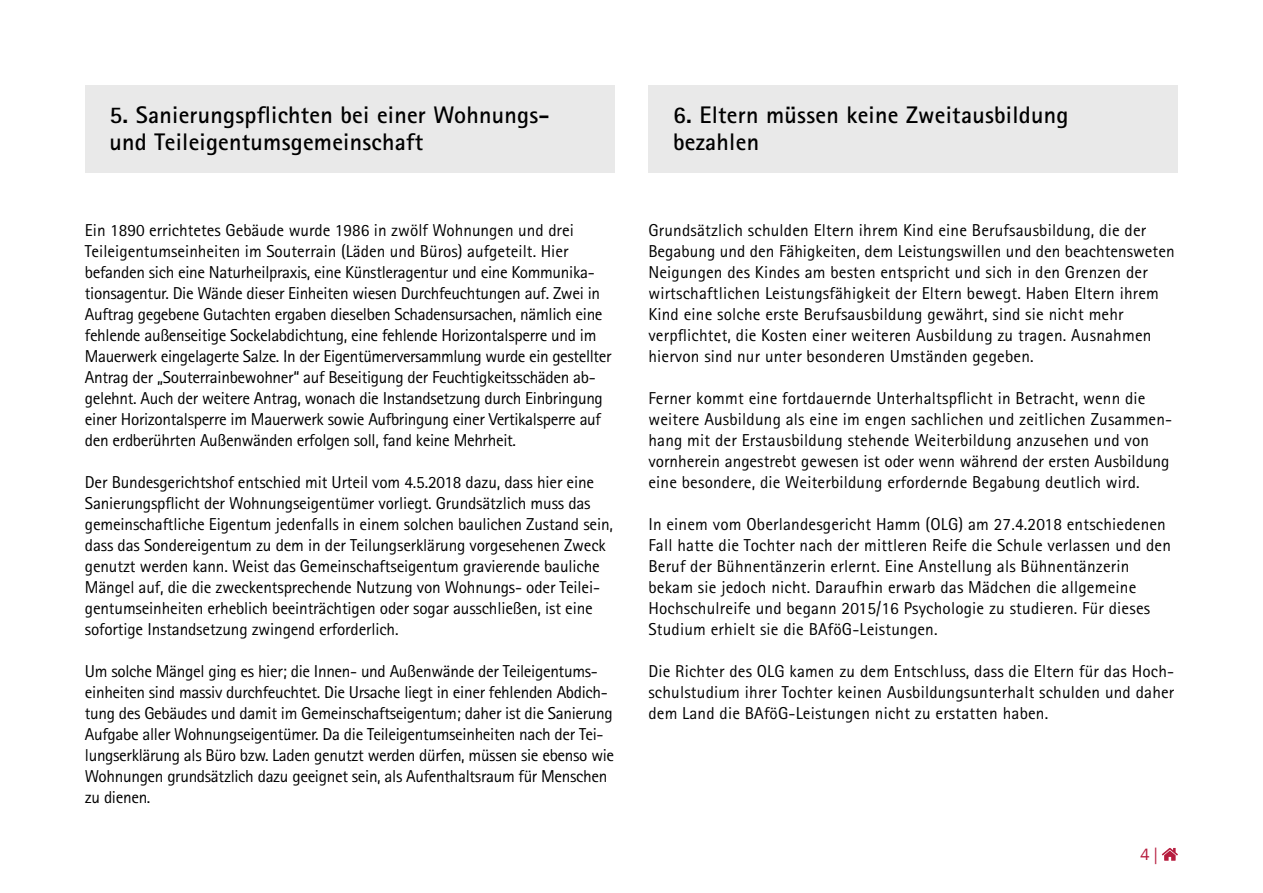
<style>
.page{position:relative;width:1263px;height:893px;background:#fff}
.page>*{position:absolute;margin:0;border:0;box-sizing:border-box;transform-origin:0 0}
.t1{font:700 24px/27px "Rotis Sans Serif Std";letter-spacing:.01em;color:#000}
.t2{font:17.25px/21px "Rotis Sans Serif Std";letter-spacing:-.01em;color:#000}
.t3{font:17.25px/21px "Rotis Sans Serif Std";letter-spacing:.01em;color:#000}
.t4{font:16.5px "Franklin Gothic";color:#b61c3e}
.s1{font-family:"Myriad Pro"}
</style>
<div class="page">
<svg style="left:1162px;top:848px;width:16px;height:13px"></svg>
<div style="left:85px;top:85px;width:529px;height:88px;background:#e9e9e9"></div>
<div style="left:649px;top:85px;width:529px;height:88px;background:#e9e9e9"></div>
<h1 class="t1" style="left:109px;top:101px;width:442px">5. Sanierungspflichten bei einer Wohnungs&shy;und Teileigentumsgemeinschaft</h1>
<p class="t2" style="left:85px;top:219px;width:528px">Ein 1890 errichtetes Gebäude wurde 1986 in zwölf Wohnungen und drei Teileigentumseinheiten im Souterrain (Läden und Büros) aufgeteilt. Hier befanden sich eine Naturheilpraxis, eine Künstleragentur und eine Kommunika&shy;tionsagentur. Die Wände dieser Einheiten wiesen Durchfeuchtungen auf. Zwei in Auftrag gegebene Gutachten ergaben dieselben Schadensursachen, nämlich eine fehlende außenseitige Sockelabdichtung, eine fehlende Horizontalsperre und im Mauerwerk eingelagerte Salze. In der Eigentümerversammlung wurde ein gestellter Antrag der „Souterrainbewohner“ auf Beseitigung der Feuchtigkeitsschäden ab&shy;gelehnt. Auch der weitere Antrag, wonach die Instandsetzung durch Einbringung einer Horizontalsperre im Mauerwerk sowie Aufbringung einer Vertikalsperre auf den erdberührten Außenwänden erfolgen soll, fand keine Mehrheit.</p>
<p class="t2" style="left:85px;top:471px;width:530px">Der Bundesgerichtshof entschied mit Urteil vom 4.5.2018 dazu, dass hier eine Sanierungspflicht der Wohnungseigentümer vorliegt. Grundsätzlich muss das gemeinschaftliche Eigentum jedenfalls in einem solchen baulichen Zustand sein, dass das Sondereigentum zu dem in der Teilungserklärung vorgesehenen Zweck genutzt werden kann. Weist das Gemeinschaftseigentum gravierende bauliche Mängel auf, die die zweckentsprechende Nutzung von Wohnungs- oder Teilei&shy;gentumseinheiten erheblich beeinträchtigen oder sogar ausschließen, ist eine sofortige Instandsetzung zwingend erforderlich.</p>
<p class="t2" style="left:85px;top:660px;width:531px">Um solche Mängel ging es hier; die Innen- und Außenwände der Teileigentums&shy;einheiten sind massiv durchfeuchtet. Die Ursache liegt in einer fehlenden Abdich&shy;tung des Gebäudes und damit im Gemeinschaftseigentum; daher ist die Sanierung Aufgabe aller Wohnungseigentümer. Da die Teileigentumseinheiten nach der Tei&shy;lungserklärung als Büro bzw. Laden genutzt werden dürfen, müssen sie ebenso wie Wohnungen grundsätzlich dazu geeignet sein, als Aufenthaltsraum für Menschen zu dienen.</p>
<h1 class="t1" style="left:673px;top:101px;width:397px">6. Eltern müssen keine Zweitausbildung bezahlen</h1>
<p class="t3" style="left:648px;top:219px;width:528px">Grundsätzlich schulden Eltern ihrem Kind eine Berufsausbildung, die der Begabung und den Fähigkeiten, dem Leistungswillen und den beachtensweten Neigungen des Kindes am besten entspricht und sich in den Grenzen der wirtschaftlichen Leistungsfähigkeit der Eltern bewegt. Haben Eltern ihrem Kind eine solche erste Berufsausbildung gewährt, sind sie nicht mehr verpflichtet, die Kosten einer weiteren Ausbildung zu tragen. Ausnahmen hiervon sind nur unter besonderen Umständen gegeben.</p>
<p class="t3" style="left:648px;top:387px;width:525px">Ferner kommt eine fortdauernde Unterhaltspflicht in Betracht, wenn die weitere Ausbildung als eine im engen sachlichen und zeitlichen Zusammen&shy;hang mit der Erstausbildung stehende Weiterbildung anzusehen und von vornherein angestrebt gewesen ist oder wenn während der ersten Ausbildung eine besondere, die Weiterbildung erfordernde Begabung deutlich wird.</p>
<p class="t3" style="left:648px;top:513px;width:524px">In einem vom Oberlandesgericht Hamm (OLG) am 27.4.2018 entschiedenen Fall hatte die Tochter nach der mittleren Reife die Schule verlassen und den Beruf der Bühnentänzerin erlernt. Eine Anstellung als Bühnentänzerin bekam sie jedoch nicht. Daraufhin erwarb das Mädchen die allgemeine Hochschulreife und begann 2015/16 Psychologie zu studieren. Für dieses Studium erhielt sie die BAföG-Leistungen.</p>
<p class="t2" style="left:648px;top:660px;width:527px;text-align:justify">Die Richter des OLG kamen zu dem Entschluss, dass die Eltern für das Hoch&shy;schulstudium ihrer Tochter keinen Ausbildungsunterhalt schulden und daher dem Land die BAföG-Leistungen nicht zu erstatten haben.</p>
<p class="t4" style="left:1140px;top:845px;width:19px">4 <span class="s1">|</span></p>
</div>
